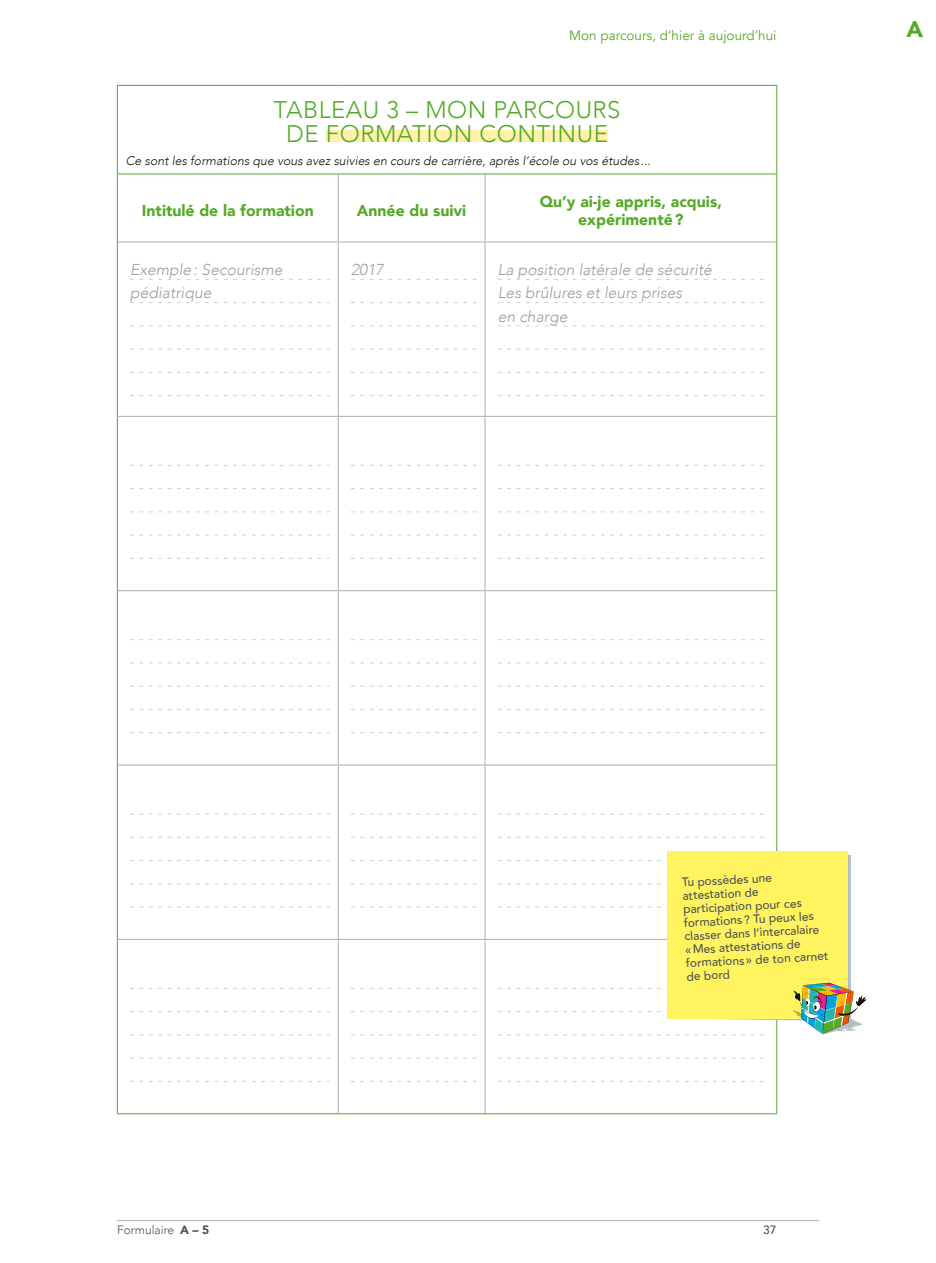
<style>
.page{position:relative;width:936px;height:1263px;background:#fff}
.page>*{position:absolute;margin:0;border:0;box-sizing:border-box;transform-origin:0 0}
.Tableau_-_grand_titr{font:300 24px/24px "Avenir";letter-spacing:.02em;color:#54aa27;text-align:center}
.body{font:900 22.5px "Avenir";color:#54aa27}
.tableau-filet{font:italic 300 15.75px "Avenir";color:#989fa2}
.Point_a{font:900 15.75px/18.5px "Avenir";color:#54aa27;text-align:center}
.tétiaire_bis{font:13.5px "Avenir";color:#54aa27}
.Exemple_tableau{font:italic 300 12.45px "Avenir";color:#12120d}
.Ariane{font:500 12px/13.5px "Avenir";color:#4e5455}
.body-2{font:300 12px "Avenir";color:#4e5455}
.s1{font-weight:900}
</style>
<div class="page">
<hr style="left:776px;top:86px;width:1px;height:88px;background:#54aa27">
<hr style="left:117px;top:174px;width:221px;height:1px;background:#54aa27">
<hr style="left:338px;top:174px;width:147px;height:1px;background:#54aa27">
<hr style="left:485px;top:174px;width:292px;height:1px;background:#54aa27">
<hr style="left:117px;top:85px;width:221px;height:1px;background:#54aa27">
<hr style="left:117px;top:86px;width:1px;height:88px;background:#54aa27">
<hr style="left:338px;top:85px;width:147px;height:1px;background:#54aa27">
<hr style="left:485px;top:85px;width:292px;height:1px;background:#54aa27">
<hr style="left:117px;top:174px;width:1px;height:68px;background:#54aa27">
<hr style="left:776px;top:174px;width:1px;height:68px;background:#54aa27">
<hr style="left:117px;top:242px;width:1px;height:174px;background:#54aa27">
<hr style="left:776px;top:242px;width:1px;height:174px;background:#54aa27">
<hr style="left:117px;top:416px;width:1px;height:175px;background:#54aa27">
<hr style="left:776px;top:416px;width:1px;height:175px;background:#54aa27">
<hr style="left:117px;top:591px;width:1px;height:174px;background:#54aa27">
<hr style="left:776px;top:591px;width:1px;height:174px;background:#54aa27">
<hr style="left:117px;top:765px;width:1px;height:174px;background:#54aa27">
<hr style="left:776px;top:765px;width:1px;height:174px;background:#54aa27">
<hr style="left:117px;top:939px;width:1px;height:174px;background:#54aa27">
<hr style="left:776px;top:939px;width:1px;height:174px;background:#54aa27">
<hr style="left:117px;top:1113px;width:221px;height:1px;background:#54aa27">
<hr style="left:338px;top:1113px;width:147px;height:1px;background:#54aa27">
<hr style="left:485px;top:1113px;width:292px;height:1px;background:#54aa27">
<hr style="left:338px;top:174px;width:1px;height:68px;background:#aab0b3">
<hr style="left:484px;top:174px;width:1px;height:68px;background:#aab0b3">
<hr style="left:118px;top:242px;width:220px;height:1px;background:#aab0b3">
<hr style="left:338px;top:242px;width:147px;height:1px;background:#aab0b3">
<hr style="left:338px;top:242px;width:1px;height:174px;background:#aab0b3">
<hr style="left:485px;top:242px;width:291px;height:1px;background:#aab0b3">
<hr style="left:484px;top:242px;width:1px;height:174px;background:#aab0b3">
<hr style="left:118px;top:416px;width:220px;height:1px;background:#aab0b3">
<hr style="left:338px;top:416px;width:147px;height:1px;background:#aab0b3">
<hr style="left:338px;top:417px;width:1px;height:173px;background:#aab0b3">
<hr style="left:485px;top:416px;width:291px;height:1px;background:#aab0b3">
<hr style="left:484px;top:417px;width:1px;height:173px;background:#aab0b3">
<hr style="left:118px;top:590px;width:220px;height:1px;background:#aab0b3">
<hr style="left:338px;top:590px;width:147px;height:1px;background:#aab0b3">
<hr style="left:338px;top:591px;width:1px;height:174px;background:#aab0b3">
<hr style="left:485px;top:590px;width:291px;height:1px;background:#aab0b3">
<hr style="left:484px;top:591px;width:1px;height:174px;background:#aab0b3">
<hr style="left:118px;top:765px;width:220px;height:1px;background:#aab0b3">
<hr style="left:338px;top:765px;width:147px;height:1px;background:#aab0b3">
<hr style="left:338px;top:765px;width:1px;height:174px;background:#aab0b3">
<hr style="left:485px;top:765px;width:291px;height:1px;background:#aab0b3">
<hr style="left:484px;top:765px;width:1px;height:174px;background:#aab0b3">
<hr style="left:118px;top:939px;width:220px;height:1px;background:#aab0b3">
<hr style="left:338px;top:939px;width:147px;height:1px;background:#aab0b3">
<hr style="left:338px;top:940px;width:1px;height:173px;background:#aab0b3">
<hr style="left:485px;top:939px;width:291px;height:1px;background:#aab0b3">
<hr style="left:484px;top:940px;width:1px;height:173px;background:#aab0b3">
<div style="left:326px;top:130px;width:282px;height:12px;background:#fff0aa"></div>
<svg style="left:130px;top:279px;width:200px;height:1px"></svg>
<svg style="left:130px;top:302px;width:200px;height:1px"></svg>
<svg style="left:130px;top:325px;width:200px;height:1px"></svg>
<svg style="left:130px;top:349px;width:200px;height:1px"></svg>
<svg style="left:130px;top:372px;width:200px;height:1px"></svg>
<svg style="left:130px;top:395px;width:200px;height:1px"></svg>
<svg style="left:351px;top:279px;width:125px;height:1px"></svg>
<svg style="left:351px;top:302px;width:125px;height:1px"></svg>
<svg style="left:351px;top:325px;width:125px;height:1px"></svg>
<svg style="left:351px;top:349px;width:125px;height:1px"></svg>
<svg style="left:351px;top:372px;width:125px;height:1px"></svg>
<svg style="left:351px;top:395px;width:125px;height:1px"></svg>
<svg style="left:498px;top:279px;width:266px;height:1px"></svg>
<svg style="left:498px;top:302px;width:266px;height:1px"></svg>
<svg style="left:498px;top:325px;width:266px;height:1px"></svg>
<svg style="left:498px;top:349px;width:266px;height:1px"></svg>
<svg style="left:498px;top:372px;width:266px;height:1px"></svg>
<svg style="left:498px;top:395px;width:266px;height:1px"></svg>
<svg style="left:130px;top:465px;width:200px;height:1px"></svg>
<svg style="left:130px;top:488px;width:200px;height:1px"></svg>
<svg style="left:130px;top:511px;width:200px;height:1px"></svg>
<svg style="left:130px;top:535px;width:200px;height:1px"></svg>
<svg style="left:130px;top:558px;width:200px;height:1px"></svg>
<svg style="left:351px;top:465px;width:125px;height:1px"></svg>
<svg style="left:351px;top:488px;width:125px;height:1px"></svg>
<svg style="left:351px;top:511px;width:125px;height:1px"></svg>
<svg style="left:351px;top:535px;width:125px;height:1px"></svg>
<svg style="left:351px;top:558px;width:125px;height:1px"></svg>
<svg style="left:498px;top:465px;width:266px;height:1px"></svg>
<svg style="left:497px;top:488px;width:267px;height:1px"></svg>
<svg style="left:498px;top:511px;width:266px;height:1px"></svg>
<svg style="left:498px;top:535px;width:266px;height:1px"></svg>
<svg style="left:498px;top:558px;width:266px;height:1px"></svg>
<svg style="left:130px;top:639px;width:200px;height:1px"></svg>
<svg style="left:130px;top:662px;width:200px;height:1px"></svg>
<svg style="left:130px;top:686px;width:200px;height:1px"></svg>
<svg style="left:130px;top:709px;width:200px;height:1px"></svg>
<svg style="left:130px;top:732px;width:200px;height:1px"></svg>
<svg style="left:351px;top:639px;width:125px;height:1px"></svg>
<svg style="left:351px;top:662px;width:125px;height:1px"></svg>
<svg style="left:351px;top:686px;width:125px;height:1px"></svg>
<svg style="left:351px;top:709px;width:125px;height:1px"></svg>
<svg style="left:351px;top:732px;width:125px;height:1px"></svg>
<svg style="left:498px;top:639px;width:266px;height:1px"></svg>
<svg style="left:498px;top:662px;width:266px;height:1px"></svg>
<svg style="left:498px;top:686px;width:266px;height:1px"></svg>
<svg style="left:497px;top:709px;width:267px;height:1px"></svg>
<svg style="left:498px;top:732px;width:266px;height:1px"></svg>
<svg style="left:130px;top:813px;width:200px;height:1px"></svg>
<svg style="left:130px;top:837px;width:200px;height:1px"></svg>
<svg style="left:130px;top:860px;width:200px;height:1px"></svg>
<svg style="left:130px;top:883px;width:200px;height:1px"></svg>
<svg style="left:130px;top:906px;width:200px;height:1px"></svg>
<svg style="left:351px;top:813px;width:125px;height:1px"></svg>
<svg style="left:351px;top:837px;width:125px;height:1px"></svg>
<svg style="left:351px;top:860px;width:125px;height:1px"></svg>
<svg style="left:351px;top:883px;width:125px;height:1px"></svg>
<svg style="left:351px;top:906px;width:125px;height:1px"></svg>
<svg style="left:498px;top:813px;width:266px;height:1px"></svg>
<svg style="left:498px;top:837px;width:266px;height:1px"></svg>
<svg style="left:130px;top:988px;width:200px;height:1px"></svg>
<svg style="left:130px;top:1011px;width:200px;height:1px"></svg>
<svg style="left:130px;top:1034px;width:200px;height:1px"></svg>
<svg style="left:130px;top:1058px;width:200px;height:1px"></svg>
<svg style="left:130px;top:1081px;width:200px;height:1px"></svg>
<svg style="left:351px;top:988px;width:125px;height:1px"></svg>
<svg style="left:351px;top:1011px;width:125px;height:1px"></svg>
<svg style="left:351px;top:1034px;width:125px;height:1px"></svg>
<svg style="left:351px;top:1058px;width:125px;height:1px"></svg>
<svg style="left:351px;top:1081px;width:125px;height:1px"></svg>
<svg style="left:498px;top:1058px;width:266px;height:1px"></svg>
<svg style="left:497px;top:1081px;width:267px;height:1px"></svg>
<svg style="left:497px;top:851px;width:368px;height:184px"></svg>
<hr style="left:117px;top:1220px;width:702px;height:1px;background:#aab0b3">
<p class="tétiaire_bis" style="left:569px;top:27px;width:209px">Mon parcours, d’hier à aujourd’hui</p>
<p class="body" style="left:906px;top:10px;width:18px">A</p>
<p class="Tableau_-_grand_titr" style="left:273px;top:98px;width:348px">TABLEAU 3 – MON PARCOURS<br>DE FORMATION CONTINUE</p>
<p class="Exemple_tableau" style="left:126px;top:154px;width:526px">Ce sont les formations que vous avez suivies en cours de carrière, après l’école ou vos études ...</p>
<p class="Point_a" style="left:142px;top:201px;width:173px">Intitulé de la formation</p>
<p class="Point_a" style="left:357px;top:201px;width:111px">Année du suivi</p>
<p class="Point_a" style="left:540px;top:191px;width:184px">Qu’y ai-je appris, acquis, expérimenté?</p>
<p class="tableau-filet" style="left:130px;top:260px;width:154px">Exemple: Secourisme</p>
<p class="tableau-filet" style="left:130px;top:284px;width:83px">pédiatrique</p>
<p class="tableau-filet" style="left:351px;top:260px;width:34px">2017</p>
<p class="tableau-filet" style="left:497px;top:260px;width:216px">La position latérale de sécurité</p>
<p class="tableau-filet" style="left:497px;top:284px;width:186px">Les brûlures et leurs prises</p>
<p class="tableau-filet" style="left:497px;top:307px;width:71px">en charge</p>
<p class="Ariane" style="left:681px;top:875px;width:144px;rotate:-3deg">Tu possèdes une attestation de participation pour ces formations ? Tu peux les classer dans l’intercalaire «Mes attestations de formations » de ton carnet de bord</p>
<p class="body-2" style="left:117px;top:1223px;width:94px">Formulaire <span class="s1">A – 5</span></p>
<p class="Ariane" style="left:763px;top:1222px;width:15px">37</p>
</div>
